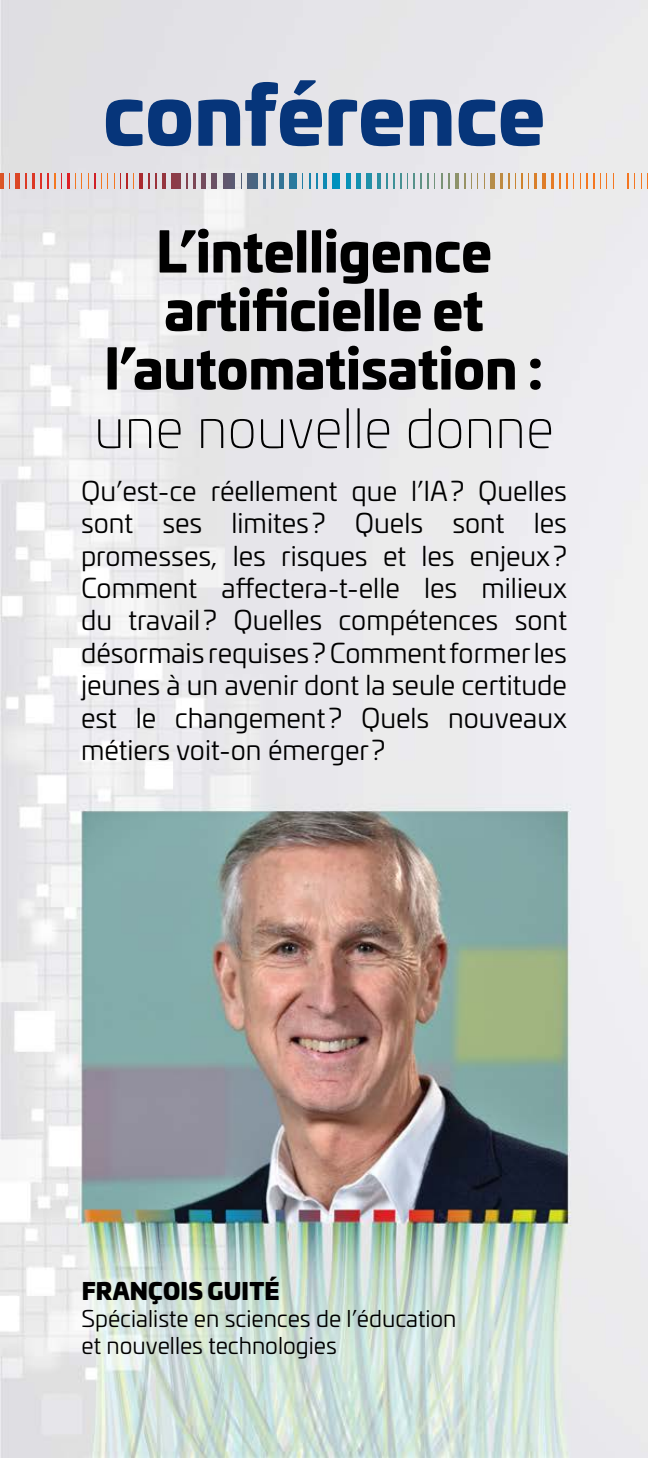
<style>
.page{position:relative;width:648px;height:1458px;background:#fff}
.page>*{position:absolute;margin:0;border:0;box-sizing:border-box;transform-origin:0 0}
.t1{font:900 81px "Univia Pro";color:#06357a}
.t2{font:900 54px/58.5px "Univia Pro";color:#000;text-align:center}
.t3{font:200 54px "Univia Pro";color:#000}
.t4{font:27px/32.4px "Univia Pro";color:#000;text-align:justify}
.t5{font:22.72px/27.4px "Univia Pro";color:#000}
.t6{font:22.72px "Univia Pro Ultra";letter-spacing:.01em;color:#000}
</style>
<div class="page">
<img style="left:0;top:0;width:648px;height:1458px">
<svg style="left:635px;top:173px;width:13px;height:16px"></svg>
<svg style="left:627px;top:173px;width:2px;height:16px"></svg>
<svg style="left:607px;top:173px;width:7px;height:16px"></svg>
<svg style="left:600px;top:173px;width:1px;height:16px"></svg>
<svg style="left:587px;top:173px;width:7px;height:16px"></svg>
<svg style="left:574px;top:173px;width:7px;height:16px"></svg>
<svg style="left:567px;top:173px;width:1px;height:16px"></svg>
<svg style="left:559px;top:173px;width:2px;height:16px"></svg>
<svg style="left:551px;top:173px;width:2px;height:16px"></svg>
<hr style="left:542px;top:173px;width:3px;height:16px;background:#de7d28">
<svg style="left:535px;top:173px;width:1px;height:16px"></svg>
<svg style="left:522px;top:173px;width:7px;height:16px"></svg>
<svg style="left:515px;top:173px;width:1px;height:16px"></svg>
<svg style="left:508px;top:173px;width:1px;height:16px"></svg>
<svg style="left:501px;top:173px;width:1px;height:16px"></svg>
<hr style="left:491px;top:173px;width:4px;height:16px;background:#b58c4a">
<svg style="left:478px;top:173px;width:7px;height:16px"></svg>
<svg style="left:471px;top:173px;width:1px;height:16px"></svg>
<svg style="left:464px;top:173px;width:1px;height:16px"></svg>
<hr style="left:455px;top:173px;width:3px;height:16px;background:#8d936b">
<svg style="left:449px;top:173px;width:1px;height:16px"></svg>
<svg style="left:441px;top:173px;width:2px;height:16px"></svg>
<svg style="left:434px;top:173px;width:1px;height:16px"></svg>
<svg style="left:421px;top:173px;width:7px;height:16px"></svg>
<svg style="left:414px;top:173px;width:1px;height:16px"></svg>
<svg style="left:401px;top:173px;width:7px;height:16px"></svg>
<svg style="left:387px;top:173px;width:8px;height:16px"></svg>
<svg style="left:378px;top:173px;width:2px;height:16px"></svg>
<div style="left:366px;top:173px;width:5px;height:16px;background:#2091a9"></div>
<hr style="left:357px;top:173px;width:3px;height:16px;background:#1391b0">
<div style="left:346px;top:173px;width:5px;height:16px;background:#0991b7"></div>
<div style="left:332px;top:173px;width:8px;height:16px;background:#0091bd"></div>
<svg style="left:324px;top:173px;width:2px;height:16px"></svg>
<svg style="left:316px;top:173px;width:2px;height:16px"></svg>
<svg style="left:309px;top:173px;width:1px;height:16px"></svg>
<svg style="left:302px;top:173px;width:1px;height:16px"></svg>
<div style="left:290px;top:173px;width:6px;height:16px;background:#29799d"></div>
<hr style="left:280px;top:173px;width:4px;height:16px;background:#327495">
<svg style="left:272px;top:173px;width:2px;height:16px"></svg>
<svg style="left:264px;top:173px;width:1px;height:16px"></svg>
<div style="left:248px;top:173px;width:10px;height:16px;background:#4a6480"></div>
<svg style="left:241px;top:173px;width:1px;height:16px"></svg>
<div style="left:223px;top:173px;width:12px;height:16px;background:#5e586f"></div>
<div style="left:211px;top:173px;width:6px;height:16px;background:#6a5063"></div>
<hr style="left:202px;top:173px;width:3px;height:16px;background:#734c5e">
<svg style="left:194px;top:173px;width:2px;height:16px"></svg>
<svg style="left:187px;top:173px;width:1px;height:16px"></svg>
<div style="left:171px;top:173px;width:10px;height:16px;background:#8b3c49"></div>
<svg style="left:163px;top:173px;width:2px;height:16px"></svg>
<svg style="left:155px;top:173px;width:2px;height:16px"></svg>
<svg style="left:148px;top:173px;width:1px;height:16px"></svg>
<svg style="left:140px;top:173px;width:2px;height:16px"></svg>
<svg style="left:127px;top:173px;width:7px;height:16px"></svg>
<svg style="left:108px;top:173px;width:13px;height:16px"></svg>
<svg style="left:101px;top:173px;width:1px;height:16px"></svg>
<svg style="left:82px;top:173px;width:13px;height:16px"></svg>
<svg style="left:75px;top:173px;width:1px;height:16px"></svg>
<svg style="left:68px;top:173px;width:1px;height:16px"></svg>
<svg style="left:55px;top:173px;width:7px;height:16px"></svg>
<svg style="left:48px;top:173px;width:1px;height:16px"></svg>
<svg style="left:40px;top:173px;width:2px;height:16px"></svg>
<svg style="left:26px;top:173px;width:8px;height:16px"></svg>
<hr style="left:16px;top:173px;width:4px;height:16px;background:#db4526">
<svg style="left:10px;top:173px;width:1px;height:16px"></svg>
<hr style="left:0;top:173px;width:3px;height:16px;background:#da5526">
<h1 class="t1" style="left:103px;top:48px;width:444px">conférence</h1>
<h2 class="t2" style="left:105px;top:219px;width:440px">L’intelligence artificielle et l’automatisation :</h2>
<h2 class="t3" style="left:94px;top:390px;width:461px">une nouvelle donne</h2>
<p class="t4" style="left:81px;top:473px;width:488px">Qu’est-ce réellement que l’IA? Quelles sont ses limites ? Quels sont les promesses, les risques et les enjeux?<br>Comment affectera-t-elle les milieux du travail ? Quelles compétences sont désormais requises ? Comment former les jeunes à un avenir dont la seule certitude est le changement? Quels nouveaux métiers voit-on émerger?</p>
<p class="t6" style="left:82px;top:1272px;width:200px">FRANÇOIS GUITÉ</p>
<p class="t5" style="left:82px;top:1304px;width:376px">Spécialiste en sciences de l’éducation et nouvelles technologies</p>
</div>
